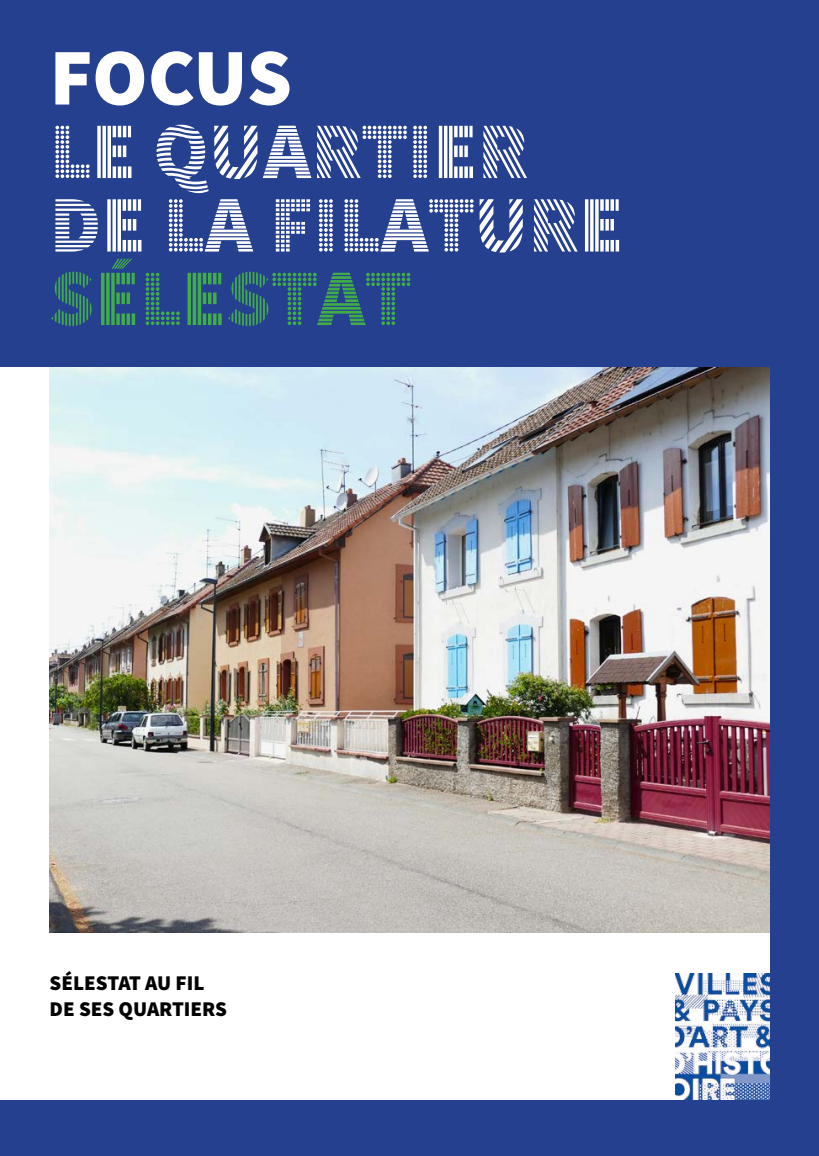
<style>
.page{position:relative;width:819px;height:1156px;background:#25408f}
.page>*{position:absolute;margin:0;border:0;box-sizing:border-box;transform-origin:0 0}
.t1{font:80.5px/73.5px "Source Sans Pro DISPLAY";color:#fff}
.t2{font:80.5px "Source Sans Pro DISPLAY";color:#41ad49}
.t3{font:900 80.5px "Source Sans Pro";letter-spacing:-.01em;color:#fff}
.t4{font:900 21px/26.2px "Source Sans Pro";color:#000}
</style>
<div class="page">
<div style="left:0;top:367px;width:769px;height:733px;background:#fff"></div>
<img style="left:50px;top:367px;width:719px;height:565px">
<img style="left:675px;top:974px;width:94px;height:126px">
<h1 class="t3" style="left:50px;top:22px;width:244px">FOCUS</h1>
<h1 class="t1" style="left:50px;top:117px;width:575px">LE QUARTIER<br>DE LA FILATURE</h1>
<h1 class="t2" style="left:50px;top:257px;width:363px">SÉLESTAT</h1>
<p class="t4" style="left:50px;top:969px;width:179px">SÉLESTAT AU FIL<br>DE SES QUARTIERS</p>
</div>
